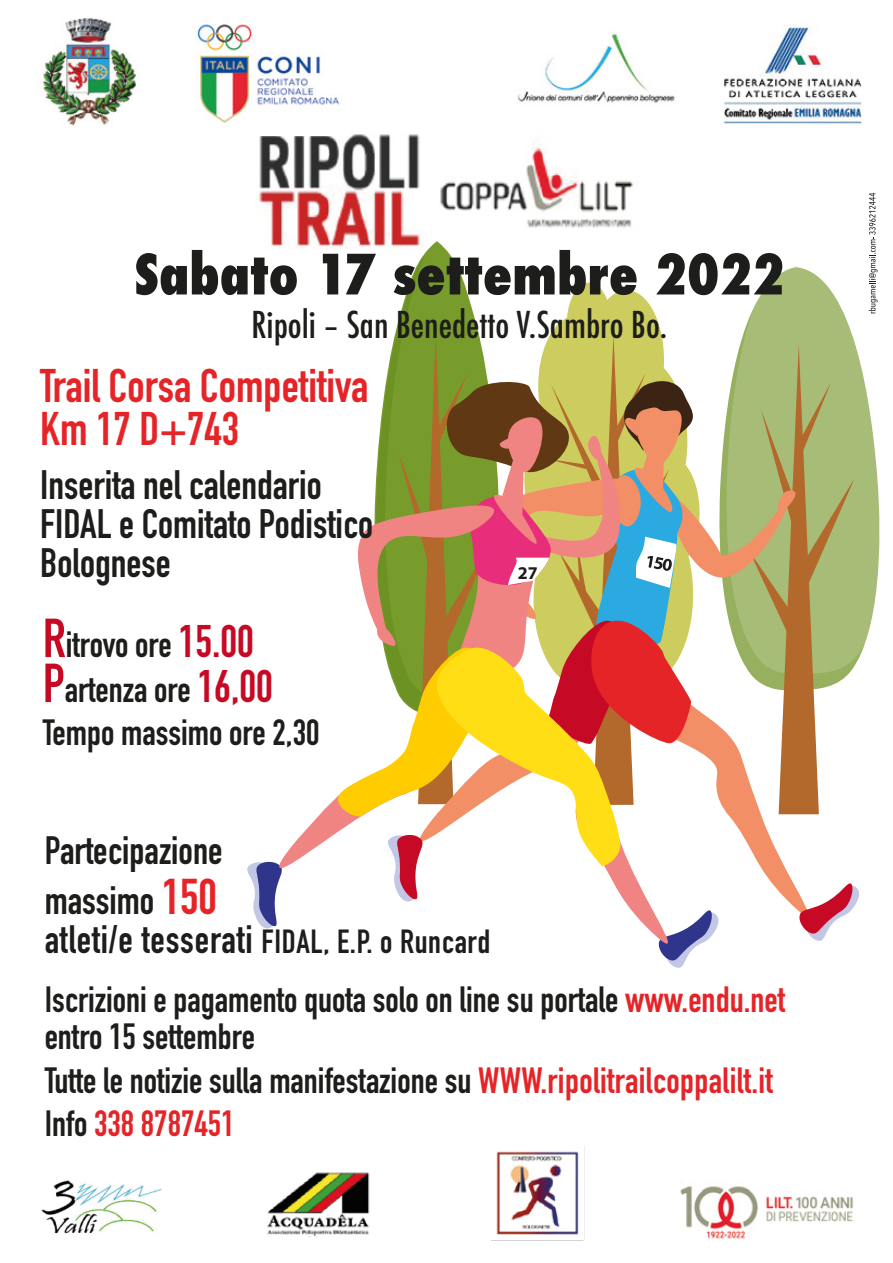
<style>
.page{position:relative;width:893px;height:1263px;background:#fff}
.page>*{position:absolute;margin:0;border:0;box-sizing:border-box;transform-origin:0 0}
.t1{font:800 condensed 54px "Futura";color:#1d1d1b}
.t2{font:700 46.5px/43.5px "DIN Condensed";color:#e52428}
.t3{font:700 40.5px/39px "DIN Condensed";color:#1d1d1b}
.t4{font:700 39px/49.5px "DIN Condensed";color:#1d1d1b}
.t5{font:700 36px/44.1px "DIN Condensed";color:#1d1d1b}
.t6{font:500 condensed 36px "Futura";color:#1d1d1b}
.t7{font:700 33px "DIN Condensed";letter-spacing:.02em;color:#1d1d1b}
.t8{font:700 18px "Myriad Pro";color:#1d1d1b}
.s1{font-size:54px;color:#c60a25}
.s2{font-size:45px;color:#c60a25}
.s3{font-size:49.5px;color:#e52428}
.s4{font-size:39px}
.s5{color:#e52428}
</style>
<div class="page">
<img style="left:257px;top:134px;width:377px;height:115px">
<img style="left:196px;top:24px;width:154px;height:112px">
<svg style="left:373px;top:241px;width:128px;height:13px"></svg>
<svg style="left:395px;top:254px;width:84px;height:80px;fill:#789c2c"></svg>
<svg style="left:551px;top:283px;width:111px;height:51px;fill:#cccc5f"></svg>
<svg style="left:754px;top:267px;width:126px;height:376px"></svg>
<svg style="left:743px;top:306px;width:122px;height:345px;fill:#a7bc76"></svg>
<svg style="left:247px;top:861px;width:34px;height:68px"></svg>
<svg style="left:278px;top:796px;width:60px;height:78px"></svg>
<svg style="left:338px;top:334px;width:524px;height:634px"></svg>
<img style="left:43px;top:18px;width:97px;height:108px">
<img style="left:724px;top:25px;width:138px;height:101px">
<img style="left:517px;top:33px;width:158px;height:70px">
<img style="left:41px;top:1180px;width:121px;height:54px">
<img style="left:680px;top:1186px;width:173px;height:53px">
<img style="left:491px;top:1146px;width:94px;height:95px">
<img style="left:267px;top:1172px;width:103px;height:65px">
<svg style="left:869px;top:193px;width:9px;height:120px"></svg>
<h1 class="t1" style="left:134px;top:238px;width:652px">Sabato 17 settembre 2022</h1>
<p class="t6" style="left:251px;top:301px;width:417px">Ripoli – San Benedetto V.Sambro Bo.</p>
<p class="t2" style="left:40px;top:363px;width:330px">Trail Corsa Competitiva<br>Km 17 D+743</p>
<p class="t3" style="left:40px;top:465px;width:334px">Inserita nel calendario<br>FIDAL e Comitato Podistico<br>Bolognese</p>
<p class="t5" style="left:43px;top:622px;width:278px"><span class="s1">R</span>itrovo ore <span class="s2">15.00<br></span><span class="s1">P</span>artenza ore <span class="s2">16,00<br></span>Tempo massimo ore 2,30</p>
<p class="t8" style="left:518px;top:561px;width:21px">27</p>
<p class="t4" style="left:45px;top:825px;width:179px">Partecipazione massimo <span class="s3">150</span></p>
<p class="t7" style="left:45px;top:919px;width:447px"><span class="s4">atleti/e tesserati</span> FIDAL, E.P. o Runcard</p>
<p class="t5" style="left:45px;top:980px;width:742px;line-height:37.5px">Iscrizioni e pagamento quota solo on line su portale <span class="s5">www.endu.net </span>entro 15 settembre</p>
<p class="t5" style="left:45px;top:1058px;width:730px;line-height:43.2px">Tutte le notizie sulla manifestazione su <span class="s5">WWW.ripolitrailcoppalilt.it<br></span>Info <span class="s5">338 8787451</span></p>
</div>
